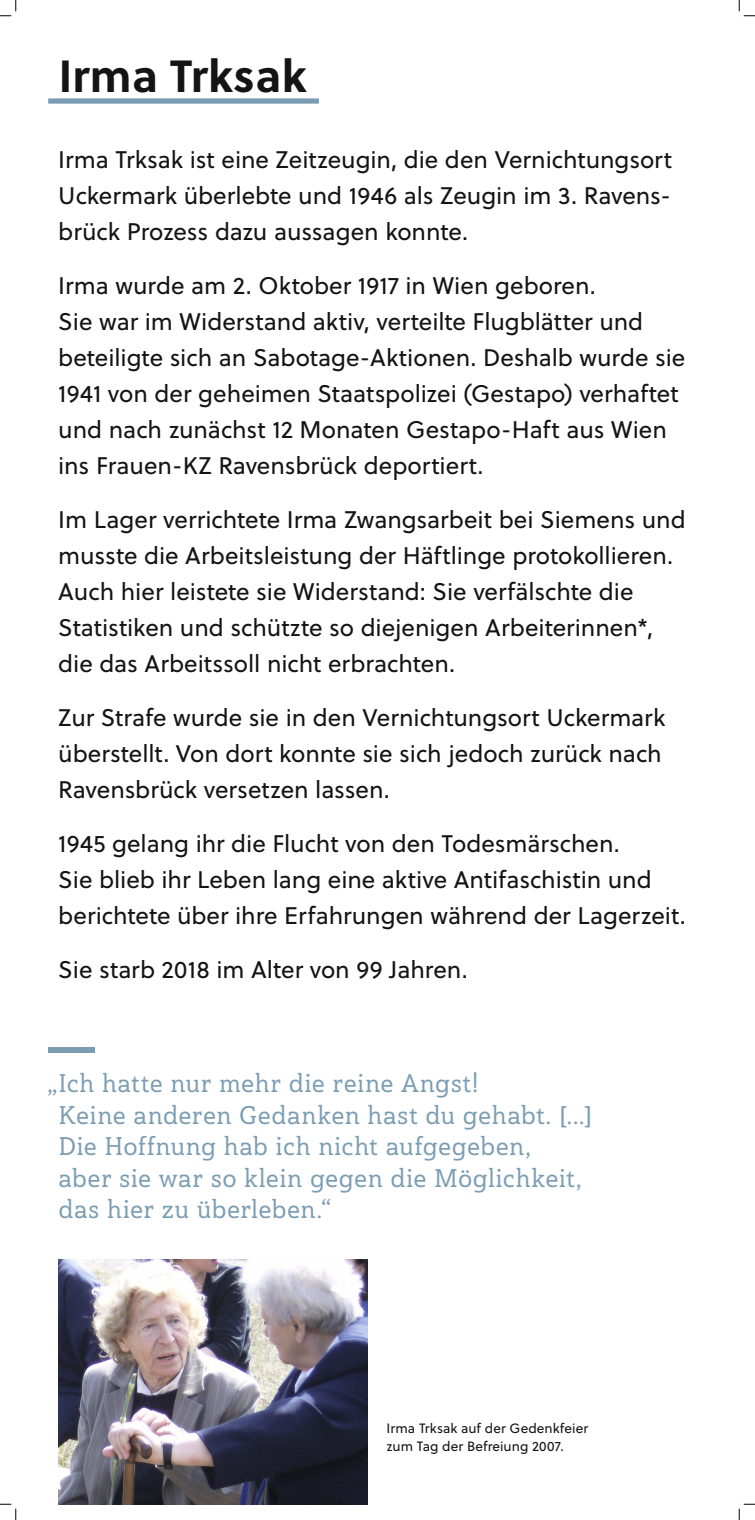
<style>
.page{position:relative;width:755px;height:1520px;background:#fff}
.page>*{position:absolute;margin:0;border:0;box-sizing:border-box;transform-origin:0 0}
.t1{font:65.25px "Haboro Slab Nor Bol";color:#7b9db3;scale:2.2 1}
.t2{font:700 45px "Soleil";letter-spacing:.01em;color:#131413}
.t3{font:25.5px/31.5px "Haboro Slab Nor Med";letter-spacing:.015em;color:#7b9db3}
.t4{font:24px/36px "Soleil";color:#131413}
.t5{font:13.5px/18.8px "Soleil";letter-spacing:.005em;color:#131413}
</style>
<div class="page">
<div style="left:48px;top:98px;width:271px;height:6px;background:#7b9db3"></div>
<img style="left:58px;top:1259px;width:309px;height:245px">
<svg style="left:0;top:0;width:17px;height:17px"></svg>
<svg style="left:0;top:1503px;width:17px;height:17px"></svg>
<svg style="left:738px;top:0;width:16px;height:17px"></svg>
<svg style="left:738px;top:1503px;width:16px;height:17px"></svg>
<h2 class="t2" style="left:59px;top:41px;width:249px">Irma Trksak</h2>
<p class="t4" style="left:58px;top:141px;width:615px;text-align:justify">Irma Trksak ist eine Zeitzeugin, die den Vernichtungsort Uckermark überlebte und 1946 als Zeugin im 3. Ravens&shy;brück Prozess dazu aussagen konnte.</p>
<p class="t4" style="left:58px;top:267px;width:628px">Irma wurde am 2. Oktober 1917 in Wien geboren.<br>Sie war im Widerstand aktiv, verteilte Flugblätter und beteiligte sich an Sabotage-Aktionen. Deshalb wurde sie 1941 von der geheimen Staatspolizei (Gestapo) verhaftet und nach zunächst 12 Monaten Gestapo-Haft aus Wien ins Frauen-KZ Ravensbrück deportiert.</p>
<p class="t4" style="left:58px;top:501px;width:628px">Im Lager verrichtete Irma Zwangsarbeit bei Siemens und musste die Arbeitsleistung der Häftlinge protokollieren.<br>Auch hier leistete sie Widerstand: Sie verfälschte die Statistiken und schützte so diejenigen Arbeiterinnen*, die das Arbeitssoll nicht erbrachten.</p>
<p class="t4" style="left:58px;top:699px;width:608px">Zur Strafe wurde sie in den Vernichtungsort Uckermark überstellt. Von dort konnte sie sich jedoch zurück nach<br>Ravensbrück versetzen lassen.</p>
<p class="t4" style="left:58px;top:825px;width:628px">1945 gelang ihr die Flucht von den Todesmärschen.<br>Sie blieb ihr Leben lang eine aktive Antifaschistin und berichtete über ihre Erfahrungen während der Lagerzeit.</p>
<p class="t4" style="left:58px;top:951px;width:411px">Sie starb 2018 im Alter von 99 Jahren.</p>
<h1 class="t1" style="left:40px;top:1005px;width:31px">–</h1>
<p class="t3" style="left:58px;top:1067px;width:535px;text-indent:-11px">„Ich hatte nur mehr die reine Angst!<br>Keine anderen Gedanken hast du gehabt. [...] Die Hoffnung hab ich nicht aufgegeben,<br>aber sie war so klein gegen die Möglichkeit, das hier zu überleben.“</p>
<p class="t5" style="left:386px;top:1418px;width:203px">Irma Trksak auf der Gedenkfeier zum Tag der Befreiung 2007.</p>
</div>
